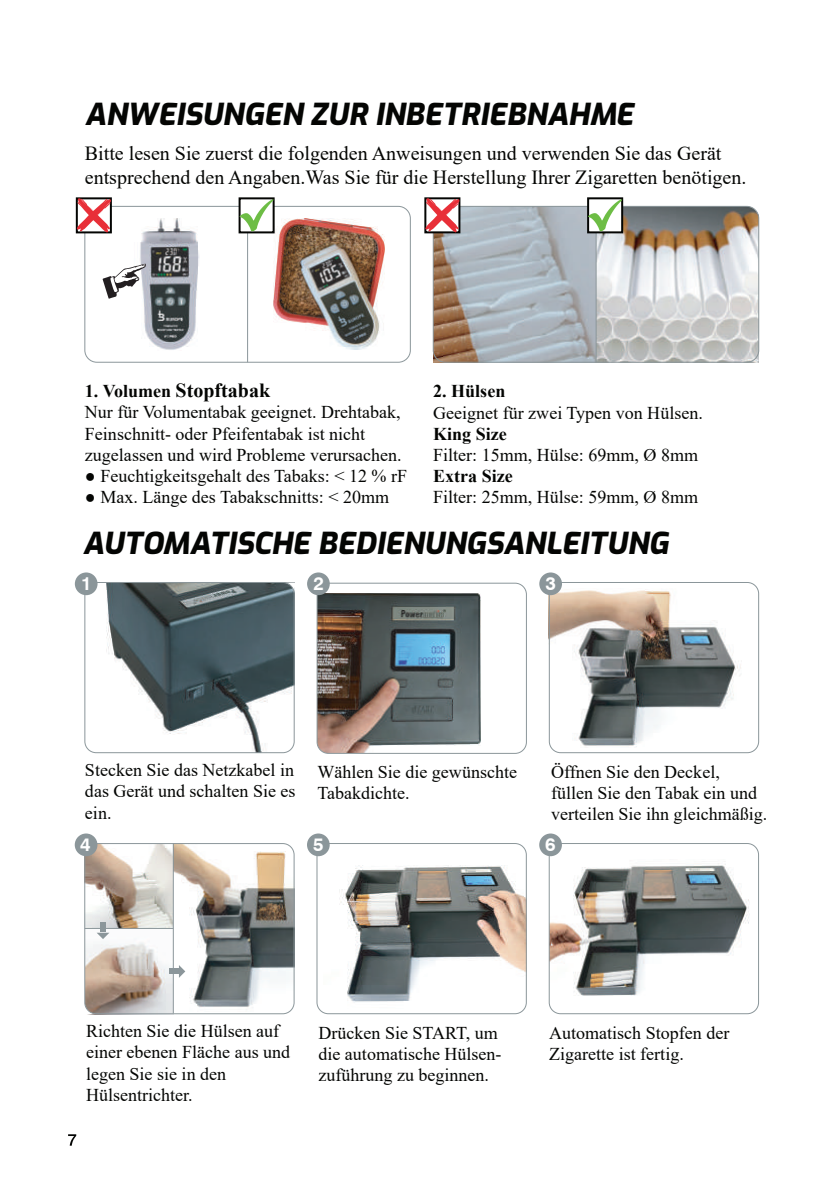
<style>
.page{position:relative;width:840px;height:1192px;background:#fff}
.page>*{position:absolute;margin:0;border:0;box-sizing:border-box;transform-origin:0 0}
.t1{font:italic 800 30px "Exo";color:#040503}
.t2{font:20px/23.2px "Times New Roman";color:#040503}
.t3{font:700 20px "Times New Roman";color:#040503}
.t4{font:700 18.6px "Swiss 721 BT";color:#fff}
.t5{font:18px/21.2px "Times New Roman";color:#040503}
.t6{font:700 18px "Times New Roman";color:#040503}
.s1{font-size:18px}
</style>
<div class="page">
<svg style="left:68px;top:1134px;width:8px;height:11px"></svg>
<img style="left:550px;top:588px;width:191px;height:159px">
<img style="left:318px;top:593px;width:162px;height:158px">
<svg style="left:317px;top:740px;width:11px;height:14px"></svg>
<img style="left:107px;top:584px;width:187px;height:168px">
<svg style="left:279px;top:582px;width:16px;height:11px"></svg>
<svg style="left:550px;top:739px;width:8px;height:12px"></svg>
<svg style="left:750px;top:745px;width:8px;height:8px"></svg>
<div style="left:548px;top:582px;width:210px;height:171px;border:1px solid #8b969a;border-radius:11px"></div>
<div style="left:316px;top:582px;width:210px;height:171px;border:1px solid #8b969a;border-radius:11px"></div>
<div style="left:539px;top:572px;width:22px;height:23px;background:#8b969a;border-radius:50%"></div>
<div style="left:307px;top:572px;width:22px;height:23px;background:#8b969a;border-radius:50%"></div>
<div style="left:84px;top:582px;width:210px;height:171px;border:1px solid #8b969a;border-radius:11px"></div>
<div style="left:75px;top:572px;width:22px;height:23px;background:#8b969a;border-radius:50%"></div>
<img style="left:550px;top:844px;width:208px;height:169px">
<img style="left:323px;top:849px;width:203px;height:164px">
<img style="left:86px;top:844px;width:87px;height:168px">
<svg style="left:85px;top:1000px;width:11px;height:15px"></svg>
<img style="left:174px;top:844px;width:120px;height:169px">
<svg style="left:549px;top:1000px;width:9px;height:14px"></svg>
<div style="left:548px;top:842px;width:210px;height:171px;border:1px solid #8b969a;border-radius:11px"></div>
<svg style="left:516px;top:1000px;width:10px;height:14px"></svg>
<div style="left:316px;top:842px;width:210px;height:171px;border:1px solid #8b969a;border-radius:11px"></div>
<div style="left:84px;top:842px;width:210px;height:172px;border:1px solid #8b969a;border-radius:11px"></div>
<div style="left:307px;top:833px;width:22px;height:23px;background:#8b969a;border-radius:50%"></div>
<div style="left:539px;top:833px;width:22px;height:23px;background:#8b969a;border-radius:50%"></div>
<hr style="left:173px;top:843px;width:1px;height:170px;background:#8b969a">
<hr style="left:85px;top:927px;width:88px;height:1px;background:#8b969a">
<div style="left:75px;top:833px;width:22px;height:23px;background:#8b969a;border-radius:50%"></div>
<div style="left:100px;top:922px;width:6px;height:10px;background:#8b969a"></div>
<svg style="left:97px;top:932px;width:12px;height:6px"></svg>
<div style="left:169px;top:968px;width:10px;height:6px;background:#8b969a"></div>
<svg style="left:179px;top:964px;width:6px;height:13px"></svg>
<img style="left:433px;top:208px;width:325px;height:154px">
<svg style="left:745px;top:205px;width:14px;height:10px"></svg>
<img style="left:273px;top:218px;width:111px;height:131px">
<div style="left:84px;top:206px;width:326px;height:156px;border:1px solid #8b969a;border-radius:12px"></div>
<div style="left:432px;top:206px;width:326px;height:156px;border:1px solid #8b969a;border-radius:12px"></div>
<svg style="left:76px;top:197px;width:36px;height:36px"></svg>
<svg style="left:77px;top:198px;width:34px;height:35px"></svg>
<hr style="left:247px;top:206px;width:1px;height:156px;background:#8b969a">
<svg style="left:238px;top:197px;width:36px;height:36px"></svg>
<svg style="left:239px;top:199px;width:34px;height:32px"></svg>
<svg style="left:424px;top:197px;width:36px;height:36px"></svg>
<svg style="left:425px;top:198px;width:34px;height:34px"></svg>
<hr style="left:595px;top:206px;width:1px;height:156px;background:#8b969a">
<svg style="left:587px;top:197px;width:36px;height:36px"></svg>
<svg style="left:587px;top:199px;width:35px;height:32px"></svg>
<img style="left:140px;top:218px;width:59px;height:132px">
<svg style="left:102px;top:263px;width:45px;height:36px"></svg>
<h1 class="t1" style="left:85px;top:91px;width:550px">ANWEISUNGEN ZUR INBETRIEBNAHME</h1>
<p class="t2" style="left:85px;top:141px;width:662px">Bitte lesen Sie zuerst die folgenden Anweisungen und verwenden Sie das Gerät entsprechend den Angaben.Was Sie für die Herstellung Ihrer Zigaretten benötigen.</p>
<p class="t3" style="left:85px;top:376px;width:186px"><span class="s1">1. Volumen</span> Stopftabak</p>
<p class="t5" style="left:85px;top:401px;width:318px">Nur für Volumentabak geeignet. Drehtabak,<br>Feinschnitt- oder Pfeifentabak ist nicht zugelassen und wird Probleme verursachen.</p>
<p class="t5" style="left:85px;top:465px;width:323px">● Feuchtigkeitsgehalt des Tabaks: &lt; 12 % rF</p>
<p class="t5" style="left:85px;top:486px;width:305px">● Max. Länge des Tabakschnitts: &lt; 20mm</p>
<p class="t6" style="left:433px;top:378px;width:74px">2. Hülsen</p>
<p class="t5" style="left:433px;top:401px;width:271px">Geeignet für zwei Typen von Hülsen.</p>
<p class="t6" style="left:433px;top:420px;width:75px">King Size</p>
<p class="t5" style="left:433px;top:443px;width:266px">Filter: 15mm, Hülse: 69mm, Ø 8mm</p>
<p class="t6" style="left:433px;top:463px;width:81px">Extra Size</p>
<p class="t5" style="left:433px;top:486px;width:266px">Filter: 25mm, Hülse: 59mm, Ø 8mm</p>
<h1 class="t1" style="left:83px;top:521px;width:587px">AUTOMATISCHE BEDIENUNGSANLEITUNG</h1>
<p class="t4" style="left:81px;top:572px;width:12px">1</p>
<p class="t4" style="left:313px;top:572px;width:12px">2</p>
<p class="t4" style="left:545px;top:572px;width:12px">3</p>
<p class="t5" style="left:85px;top:758px;width:212px;text-align:justify">Stecken Sie das Netzkabel in das Gerät und schalten Sie es ein.</p>
<p class="t5" style="left:317px;top:760px;width:201px">Wählen Sie die gewünschte<br>Tabakdichte.</p>
<p class="t5" style="left:550px;top:760px;width:217px">Öffnen Sie den Deckel,<br>füllen Sie den Tabak ein und verteilen Sie ihn gleichmäßig.</p>
<p class="t4" style="left:80px;top:833px;width:12px">4</p>
<p class="t4" style="left:313px;top:833px;width:12px">5</p>
<p class="t4" style="left:545px;top:833px;width:12px">6</p>
<p class="t5" style="left:86px;top:1019px;width:205px">Richten Sie die Hülsen auf einer ebenen Fläche aus und legen Sie sie in den<br>Hülsentrichter.</p>
<p class="t5" style="left:318px;top:1021px;width:184px">Drücken Sie START, um die automatische Hülsen&shy;zuführung zu beginnen.</p>
<p class="t5" style="left:549px;top:1021px;width:181px">Automatisch Stopfen der<br>Zigarette ist fertig.</p>
</div>
